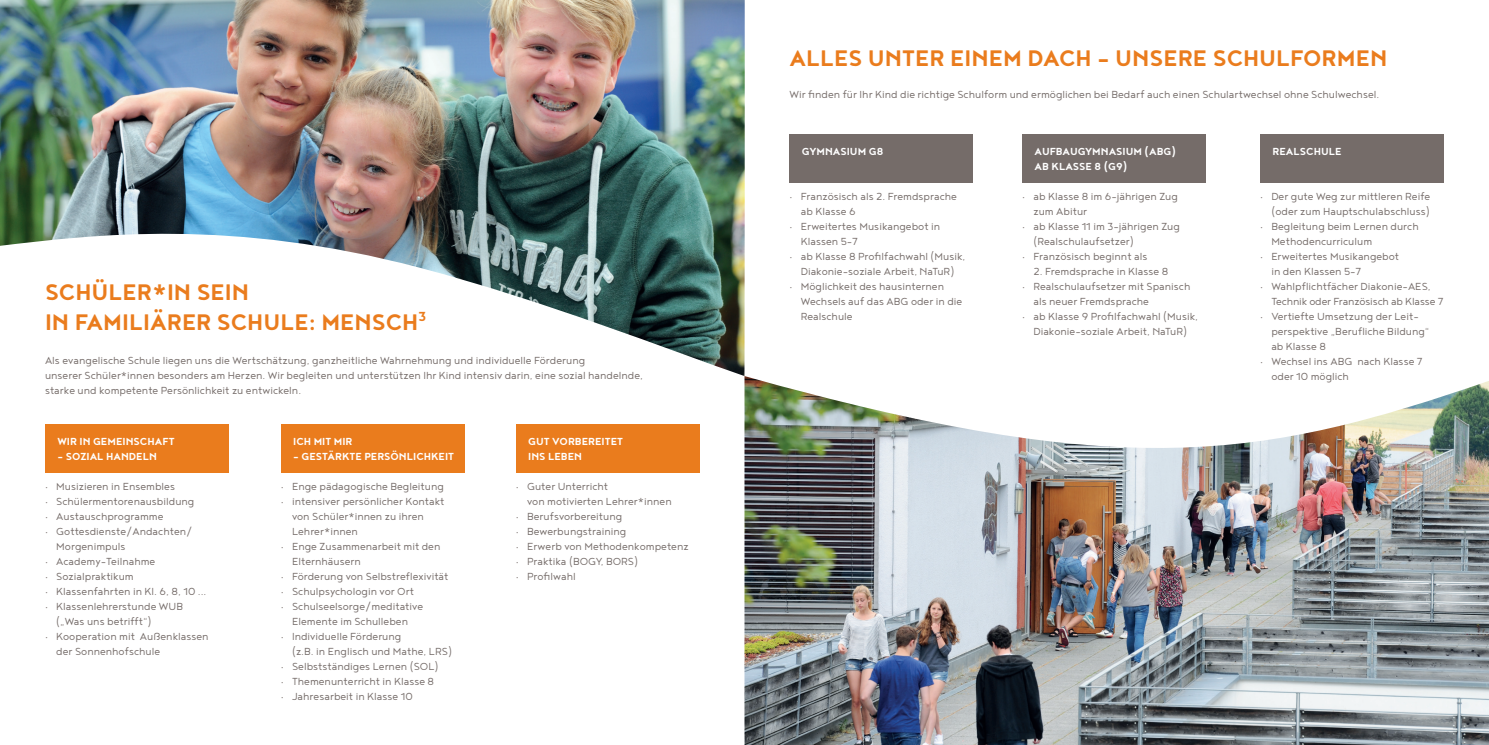
<style>
.page{position:relative;width:1489px;height:745px;background:#fff}
.page>*{position:absolute;margin:0;border:0;box-sizing:border-box;transform-origin:0 0}
.t1{font:700 27.5px/30px "Noyh";color:#ea7c1d}
.t2{font:300 12.5px/15px "Noyh";color:#756c69}
.t3{font:700 12.5px/15px "Noyh";color:#fff}
</style>
<div class="page">
<img style="left:0;top:0;width:744px;height:376px">
<img style="left:744px;top:376px;width:744px;height:368px">
<div style="left:45px;top:424px;width:184px;height:48px;background:#ea7c1d"></div>
<div style="left:281px;top:424px;width:183px;height:48px;background:#ea7c1d"></div>
<div style="left:516px;top:424px;width:183px;height:48px;background:#ea7c1d"></div>
<div style="left:789px;top:135px;width:184px;height:48px;background:#756c69"></div>
<div style="left:1022px;top:135px;width:183px;height:48px;background:#756c69"></div>
<div style="left:1259px;top:135px;width:184px;height:48px;background:#756c69"></div>
<h1 class="t1" style="left:45px;top:276px;width:383px">SCHÜLER*IN SEIN<br>IN FAMILIÄRER SCHULE: MENSCH<sup>3</sup></h1>
<p class="t2" style="left:45px;top:352px;width:599px">Als evangelische Schule liegen uns die Wertschätzung, ganzheitliche Wahrnehmung und individuelle Förderung<br>unserer Schüler*innen besonders am Herzen. Wir begleiten und unterstützen Ihr Kind intensiv darin, eine sozial handelnde, starke und kompetente Persönlichkeit zu entwickeln.</p>
<p class="t3" style="left:57px;top:433px;width:119px">WIR IN GEMEINSCHAFT</p>
<p class="t3" style="left:57px;top:448px;width:101px">- SOZIAL HANDELN</p>
<p class="t2" style="left:45px;top:478px;width:131px">• Musizieren in Ensembles</p>
<p class="t2" style="left:45px;top:493px;width:151px">• Schülermentorenausbildung</p>
<p class="t2" style="left:45px;top:508px;width:120px">• Austauschprogramme</p>
<p class="t2" style="left:56px;top:523px;width:138px;text-indent:-11px">• Gottesdienste/Andachten/<br>Morgenimpuls</p>
<p class="t2" style="left:45px;top:553px;width:112px">• Academy-Teilnahme</p>
<p class="t2" style="left:45px;top:568px;width:90px">• Sozialpraktikum</p>
<p class="t2" style="left:45px;top:583px;width:163px">• Klassenfahrten in Kl. 6, 8, 10 ...</p>
<p class="t2" style="left:56px;top:598px;width:128px;text-indent:-11px">• Klassenlehrerstunde WUB („Was uns betrifft“)</p>
<p class="t2" style="left:56px;top:628px;width:154px;text-indent:-11px">• Kooperation mit Außenklassen der Sonnenhofschule</p>
<p class="t3" style="left:293px;top:433px;width:61px">ICH MIT MIR</p>
<p class="t3" style="left:293px;top:448px;width:162px">- GESTÄRKTE PERSÖNLICHKEIT</p>
<p class="t2" style="left:281px;top:478px;width:165px">• Enge pädagogische Begleitung</p>
<p class="t2" style="left:292px;top:493px;width:154px;text-indent:-11px">• intensiver persönlicher Kontakt von Schüler*innen zu ihren<br>Lehrer*innen</p>
<p class="t2" style="left:292px;top:538px;width:150px;text-indent:-11px">• Enge Zusammenarbeit mit den<br>Elternhäusern</p>
<p class="t2" style="left:281px;top:568px;width:169px">• Förderung von Selbstreflexivität</p>
<p class="t2" style="left:281px;top:583px;width:135px">• Schulpsychologin vor Ort</p>
<p class="t2" style="left:281px;top:598px;width:144px;text-align:center">• Schulseelsorge/meditative<br>Elemente im Schulleben</p>
<p class="t2" style="left:292px;top:628px;width:161px;text-indent:-11px">• Individuelle Förderung<br>(z.B. in Englisch und Mathe, LRS)</p>
<p class="t2" style="left:281px;top:658px;width:159px">• Selbstständiges Lernen (SOL)</p>
<p class="t2" style="left:281px;top:673px;width:155px">• Themenunterricht in Klasse 8</p>
<p class="t2" style="left:281px;top:688px;width:133px">• Jahresarbeit in Klasse 10</p>
<p class="t3" style="left:528px;top:433px;width:96px">GUT VORBEREITET<br>INS LEBEN</p>
<p class="t2" style="left:527px;top:478px;width:146px;text-indent:-11px">• Guter Unterricht<br>von motivierten Lehrer*innen</p>
<p class="t2" style="left:516px;top:508px;width:108px">• Berufsvorbereitung</p>
<p class="t2" style="left:516px;top:523px;width:112px">• Bewerbungstraining</p>
<p class="t2" style="left:516px;top:538px;width:174px">• Erwerb von Methodenkompetenz</p>
<p class="t2" style="left:516px;top:553px;width:124px">• Praktika (BOGY, BORS)</p>
<p class="t2" style="left:516px;top:568px;width:61px">• Profilwahl</p>
<h1 class="t1" style="left:789px;top:42px;width:599px">ALLES UNTER EINEM DACH - UNSERE SCHULFORMEN</h1>
<p class="t2" style="left:789px;top:87px;width:591px">Wir finden für Ihr Kind die richtige Schulform und ermöglichen bei Bedarf auch einen Schulartwechsel ohne Schulwechsel.</p>
<p class="t3" style="left:802px;top:143px;width:83px">GYMNASIUM G8</p>
<p class="t2" style="left:800px;top:188px;width:158px;text-indent:-11px">• Französisch als 2. Fremdsprache ab Klasse 6</p>
<p class="t2" style="left:800px;top:218px;width:141px;text-indent:-11px">• Erweitertes Musikangebot in<br>Klassen 5-7</p>
<p class="t2" style="left:789px;top:248px;width:177px;text-align:center">• ab Klasse 8 Profilfachwahl (Musik,<br>Diakonie-soziale Arbeit, NaTuR)</p>
<p class="t2" style="left:800px;top:278px;width:163px;text-indent:-11px">• Möglichkeit des hausinternen<br>Wechsels auf das ABG oder in die<br>Realschule</p>
<p class="t3" style="left:1034px;top:143px;width:143px">AUFBAUGYMNASIUM (ABG)<br>AB KLASSE 8 (G9)</p>
<p class="t2" style="left:1033px;top:188px;width:146px;text-indent:-11px">• ab Klasse 8 im 6-jährigen Zug zum Abitur</p>
<p class="t2" style="left:1033px;top:218px;width:148px;text-indent:-11px">• ab Klasse 11 im 3-jährigen Zug (Realschulaufsetzer)</p>
<p class="t2" style="left:1022px;top:248px;width:127px">• Französisch beginnt als</p>
<p class="t2" style="left:1033px;top:263px;width:136px">2. Fremdsprache in Klasse 8</p>
<p class="t2" style="left:1033px;top:278px;width:158px;text-indent:-11px">• Realschulaufsetzer mit Spanisch als neuer Fremdsprache</p>
<p class="t2" style="left:1022px;top:308px;width:177px;text-align:center">• ab Klasse 9 Profilfachwahl (Musik,<br>Diakonie-soziale Arbeit, NaTuR)</p>
<p class="t3" style="left:1272px;top:143px;width:71px">REALSCHULE</p>
<p class="t2" style="left:1259px;top:188px;width:172px;text-align:right">• Der gute Weg zur mittleren Reife (oder zum Hauptschulabschluss)</p>
<p class="t2" style="left:1271px;top:218px;width:149px;text-indent:-11px">• Begleitung beim Lernen durch<br>Methodencurriculum</p>
<p class="t2" style="left:1271px;top:248px;width:129px;text-indent:-11px">• Erweitertes Musikangebot in den Klassen 5-7</p>
<p class="t2" style="left:1271px;top:278px;width:174px;text-indent:-11px">• Wahlpflichtfächer Diakonie-AES,<br>Technik oder Französisch ab Klasse 7</p>
<p class="t2" style="left:1271px;top:308px;width:160px;text-indent:-11px">• Vertiefte Umsetzung der Leit&shy;perspektive „Berufliche Bildung“ ab Klasse 8</p>
<p class="t2" style="left:1271px;top:353px;width:153px;text-indent:-11px">• Wechsel ins ABG nach Klasse 7 oder 10 möglich</p>
</div>
